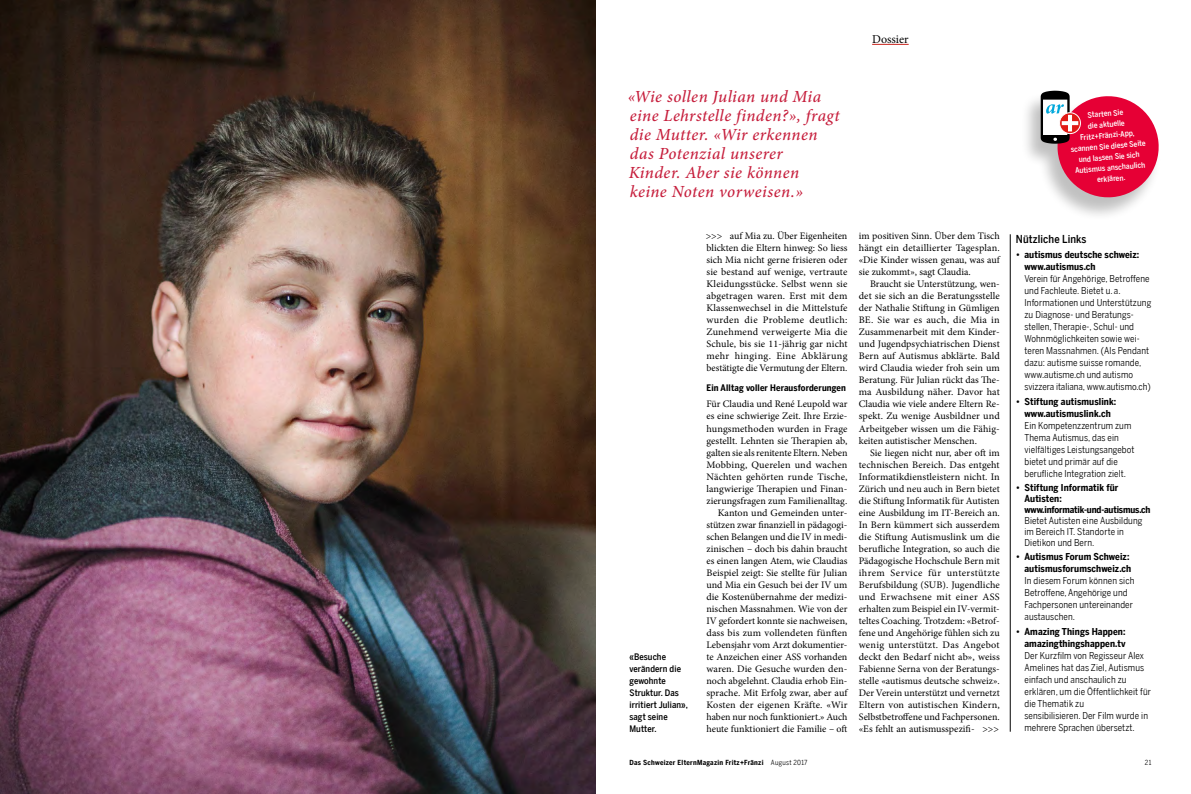
<style>
.page{position:relative;width:1191px;height:794px;background:#fff}
.page>*{position:absolute;margin:0;border:0;box-sizing:border-box;transform-origin:0 0}
.t1{font:italic 500 17px/19px "Minion Pro";letter-spacing:.025em;color:#c61e3c}
.t2{font:12px "Minion Pro";color:#000}
.t3{font:500 11px "Benton Sans Cond";letter-spacing:.01em;color:#000}
.t4{font:10px/12px "Minion Pro";color:#000;text-align:justify}
.t5{font:9.5px/12px "Benton Sans Cond";letter-spacing:.01em;color:#000}
.t6{font:700 9.5px/12px "Benton Sans Cond";letter-spacing:.01em;color:#000}
.t7{font:700 9.3px "Benton Sans Cond";letter-spacing:-.015em;color:#000}
.t8{font:500 9px/12px "Benton Sans Cond";letter-spacing:.01em;color:#000}
.t9{font:700 9px "Benton Sans Cond";letter-spacing:.015em;color:#000}
.t10{font:500 7.7px/10.9px "Benton Sans Cond";color:#fff;text-align:center}
.t11{font:700 7px "Benton Sans Cond";letter-spacing:.04em;color:#000}
.t12{font:7px "Benton Sans Cond";color:#000}
.s1{font-weight:400}
</style>
<div class="page">
<hr style="left:872px;top:44px;width:36px;height:1px;background:#c7251e">
<img style="left:0;top:0;width:595px;height:794px">
<hr style="left:1009px;top:234px;width:1px;height:497px;background:#000">
<div style="left:1020px;top:92px;width:141px;height:129px;background:#000;opacity:.25"></div>
<svg style="left:1040px;top:91px;width:120px;height:108px"></svg>
<p class="t2" style="left:872px;top:31px;width:38px">Dossier</p>
<h1 class="t1" style="left:628px;top:87px;width:213px">«Wie sollen Julian und Mia eine Lehrstelle finden?», fragt die Mutter. «Wir erkennen das Potenzial unserer<br>Kinder. Aber sie können<br>keine Noten vorweisen.»</h1>
<p class="t8" style="left:629px;top:651px;width:60px">«Besuche verändern die gewohnte<br>Struktur. Das irritiert Julian», sagt seine<br>Mutter.</p>
<p class="t4" style="left:706px;top:230px;width:142px;text-indent:23px">auf Mia zu. Über Eigenheiten blickten die Eltern hinweg: So liess sich Mia nicht gerne frisieren oder sie bestand auf wenige, vertraute Kleidungsstücke. Selbst wenn sie abgetragen waren. Erst mit dem Klassenwechsel in die Mittelstufe wurden die Probleme deutlich:<br>Zunehmend verweigerte Mia die Schule, bis sie 11-jährig gar nicht mehr hinging. Eine Abklärung bestätigte die Vermutung der Eltern.</p>
<p class="t9" style="left:706px;top:383px;width:141px">Ein Alltag voller Herausforderungen</p>
<p class="t4" style="left:706px;top:398px;width:142px;text-align:right">Für Claudia und René Leupold war es eine schwierige Zeit. Ihre Erzie&shy;hungsmethoden wurden in Frage gestellt. Lehnten sie Therapien ab, galten sie als renitente Eltern. Neben Mobbing, Querelen und wachen Nächten gehörten runde Tische, langwierige Therapien und Finan&shy;zierungsfragen zum Familienalltag.<br>Kanton und Gemeinden unter&shy;stützen zwar finanziell in pädagogi&shy;schen Belangen und die IV in medi&shy;zinischen – doch bis dahin braucht es einen langen Atem, wie Claudias Beispiel zeigt: Sie stellte für Julian und Mia ein Gesuch bei der IV um die Kostenübernahme der medizi&shy;nischen Massnahmen. Wie von der IV gefordert konnte sie nachweisen, dass bis zum vollendeten fünften Lebensjahr vom Arzt dokumentier&shy;te Anzeichen einer ASS vorhanden waren. Die Gesuche wurden den&shy;noch abgelehnt. Claudia erhob Ein&shy;sprache. Mit Erfolg zwar, aber auf Kosten der eigenen Kräfte. «Wir haben nur noch funktioniert.» Auch heute funktioniert die Familie – oft</p>
<p class="t4" style="left:705px;top:230px;width:18px">&gt;&gt;&gt;</p>
<p class="t4" style="left:858px;top:230px;width:142px">im positiven Sinn. Über dem Tisch hängt ein detaillierter Tagesplan. «Die Kinder wissen genau, was auf sie zukommt», sagt Claudia.</p>
<p class="t4" style="left:858px;top:278px;width:142px;text-align:left;text-indent:11px">Braucht sie Unterstützung, wen&shy;det sie sich an die Beratungsstelle der Nathalie Stiftung in Gümligen BE. Sie war es auch, die Mia in Zusammenarbeit mit dem Kinder&shy;und Jugendpsychiatrischen Dienst Bern auf Autismus abklärte. Bald wird Claudia wieder froh sein um Beratung. Für Julian rückt das The&shy;ma Ausbildung näher. Davor hat Claudia wie viele andere Eltern Re-- spekt. Zu wenige Ausbildner und Arbeitgeber wissen um die Fähig&shy;keiten autistischer Menschen.</p>
<p class="t4" style="left:858px;top:446px;width:142px;text-indent:11px">Sie liegen nicht nur, aber oft im technischen Bereich. Das entgeht Informatikdienstleistern nicht. In Zürich und neu auch in Bern bietet die Stiftung Informatik für Autisten eine Ausbildung im IT-Bereich an.<br>In Bern kümmert sich ausserdem die Stiftung Autismuslink um die berufliche Integration, so auch die Pädagogische Hochschule Bern mit ihrem Service für unterstützte Berufsbildung (SUB). Jugendliche und Erwachsene mit einer ASS erhalten zum Beispiel ein IV-vermit&shy;teltes Coaching. Trotzdem: «Betrof&shy;fene und Angehörige fühlen sich zu wenig unterstützt. Das Angebot deckt den Bedarf nicht ab», weiss Fabienne Serna von der Beratungs&shy;stelle «autismus deutsche schweiz».<br>Der Verein unterstützt und vernetzt Eltern von autistischen Kindern, Selbstbetroffene und Fachpersonen. «Es fehlt an autismusspezifi-</p>
<p class="t4" style="left:982px;top:722px;width:18px">&gt;&gt;&gt;</p>
<p class="t10" style="left:1067px;top:111px;width:77px;rotate:-5deg">Starten Sie<br>die aktuelle<br>Fritz+Fränzi-App, scannen Sie diese Seite und lassen Sie sich<br>Autismus anschaulich erklären.</p>
<p class="t3" style="left:1016px;top:232px;width:72px">Nützliche Links</p>
<p class="t6" style="left:1024px;top:248px;width:116px;text-indent:-9px">• autismus deutsche schweiz: www.autismus.ch</p>
<p class="t5" style="left:1024px;top:272px;width:128px">Verein für Angehörige, Betroffene und Fachleute. Bietet u.a.<br>Informationen und Unterstützung zu Diagnose- und Beratungs&shy;stellen, Therapie-, Schul- und<br>Wohnmöglichkeiten sowie wei&shy;teren Massnahmen. (Als Pendant dazu: autisme suisse romande, www.autisme.ch und autismo svizzera italiana, www.autismo.ch)</p>
<p class="t6" style="left:1016px;top:395px;width:102px;text-align:center">• Stiftung autismuslink: www.autismuslink.ch</p>
<p class="t5" style="left:1024px;top:419px;width:111px">Ein Kompetenzzentrum zum<br>Thema Autismus, das ein vielfältiges Leistungsangebot bietet und primär auf die berufliche Integration zielt.</p>
<p class="t6" style="left:1024px;top:481px;width:95px;line-height:11px;text-indent:-9px">• Stiftung Informatik für<br>Autisten:</p>
<p class="t7" style="left:1024px;top:504px;width:128px">www.informatik-und-autismus.ch</p>
<p class="t5" style="left:1024px;top:514px;width:119px;line-height:11px">Bietet Autisten eine Ausbildung im Bereich IT. Standorte in<br>Dietikon und Bern.</p>
<p class="t6" style="left:1016px;top:551px;width:117px;text-align:right">• Autismus Forum Schweiz: autismusforumschweiz.ch</p>
<p class="t5" style="left:1024px;top:575px;width:111px">In diesem Forum können sich<br>Betroffene, Angehörige und<br>Fachpersonen untereinander austauschen.</p>
<p class="t6" style="left:1016px;top:626px;width:111px;text-align:right">• Amazing Things Happen: amazingthingshappen.tv</p>
<p class="t5" style="left:1024px;top:650px;width:128px">Der Kurzfilm von Regisseur Alex<br>Amelines hat das Ziel, Autismus einfach und anschaulich zu erklären, um die Öffentlichkeit für die Thematik zu<br>sensibilisieren. Der Film wurde in mehrere Sprachen übersetzt.</p>
<p class="t11" style="left:629px;top:759px;width:179px">Das Schweizer ElternMagazin Fritz+Fränzi <span class="s1">August 2017</span></p>
<p class="t12" style="left:1144px;top:759px;width:8px">21</p>
</div>
